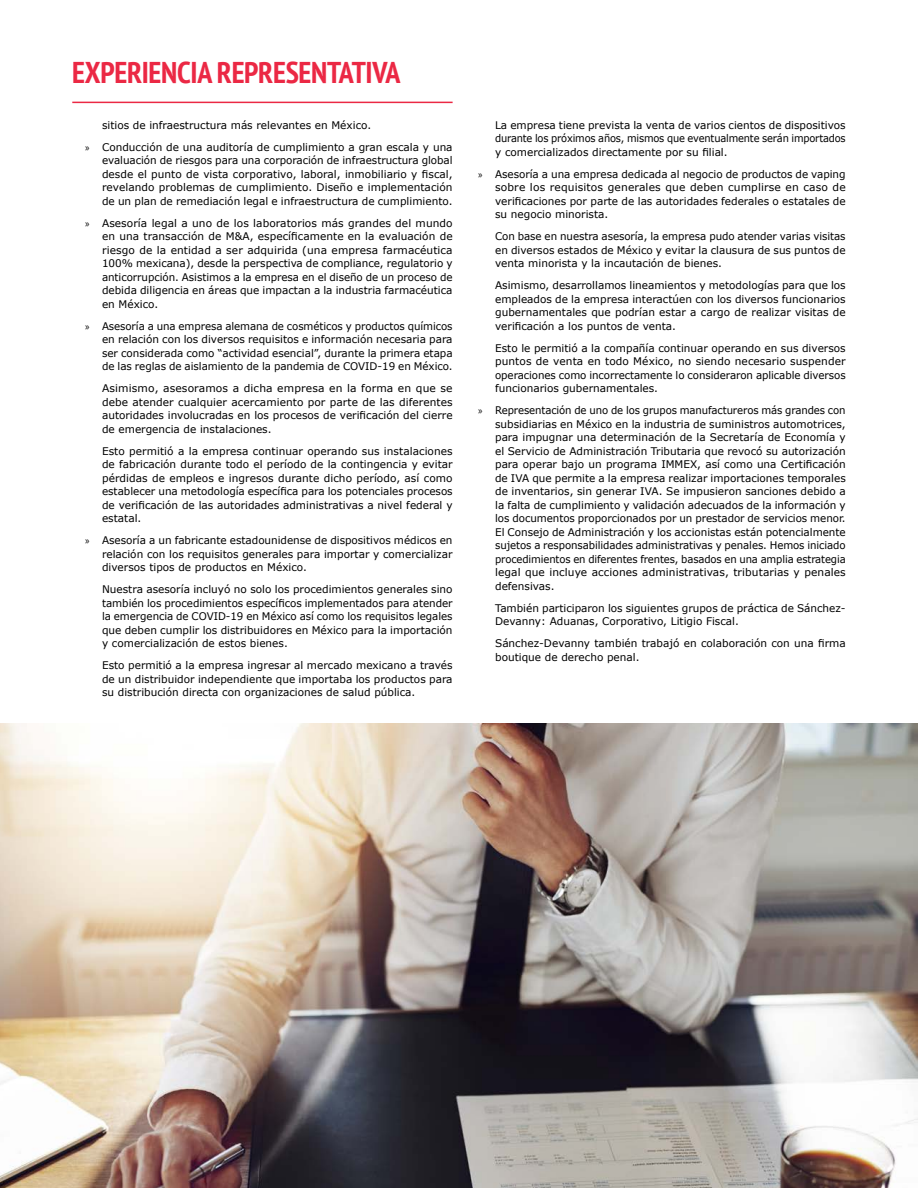
<style>
.page{position:relative;width:918px;height:1188px;background:#fff}
.page>*{position:absolute;margin:0;border:0;box-sizing:border-box;transform-origin:0 0}
.t1{font:700 condensed 30px "PT Sans";letter-spacing:-.01em;color:#eb2844}
.t2{font:10.5px/13.5px "Verdana";color:#000;text-align:justify}
.t3{font:10.5px/13.5px "Verdana";color:#000;text-align:justify;scale:.96 1}
.s1{font-family:"Myriad Pro"}
</style>
<div class="page">
<hr style="left:72px;top:102px;width:381px;height:1px;background:#eb2844">
<img style="left:0;top:723px;width:918px;height:465px">
<h1 class="t1" style="left:72px;top:53px;width:330px">EXPERIENCIA REPRESENTATIVA</h1>
<p class="t2" style="left:85px;top:114px;width:369px;line-height:22px;text-indent:17px">sitios de infraestructura más relevantes en México.<br><span class="s1">»</span> Conducción de una auditoría de cumplimiento a gran escala y una</p>
<p class="t2" style="left:102px;top:154px;width:352px">evaluación de riesgos para una corporación de infraestructura global desde el punto de vista corporativo, laboral, inmobiliario y fiscal, revelando problemas de cumplimiento. Diseño e implementación de un plan de remediación legal e infraestructura de cumplimiento.</p>
<p class="t2" style="left:102px;top:216px;width:352px;text-indent:-17px"><span class="s1">»</span> Asesoría legal a uno de los laboratorios más grandes del mundo en una transacción de M&amp;A, específicamente en la evaluación de riesgo de la entidad a ser adquirida (una empresa farmacéutica 100% mexicana), desde la perspectiva de compliance, regulatorio y anticorrupción. Asistimos a la empresa en el diseño de un proceso de debida diligencia en áreas que impactan a la industria farmacéutica en México.</p>
<p class="t2" style="left:102px;top:319px;width:352px;text-indent:-17px"><span class="s1">»</span> Asesoría a una empresa alemana de cosméticos y productos químicos en relación con los diversos requisitos e información necesaria para ser considerada como “actividad esencial”, durante la primera etapa de las reglas de aislamiento de la pandemia de COVID-19 en México.</p>
<p class="t2" style="left:102px;top:382px;width:352px">Asimismo, asesoramos a dicha empresa en la forma en que se debe atender cualquier acercamiento por parte de las diferentes autoridades involucradas en los procesos de verificación del cierre de emergencia de instalaciones.</p>
<p class="t2" style="left:102px;top:444px;width:352px">Esto permitió a la empresa continuar operando sus instalaciones de fabricación durante todo el período de la contingencia y evitar pérdidas de empleos e ingresos durante dicho período, así como establecer una metodología específica para los potenciales procesos de verificación de las autoridades administrativas a nivel federal y estatal.</p>
<p class="t2" style="left:102px;top:534px;width:352px;text-indent:-17px"><span class="s1">»</span> Asesoría a un fabricante estadounidense de dispositivos médicos en relación con los requisitos generales para importar y comercializar diversos tipos de productos en México.</p>
<p class="t2" style="left:102px;top:583px;width:352px">Nuestra asesoría incluyó no solo los procedimientos generales sino también los procedimientos específicos implementados para atender la emergencia de COVID-19 en México así como los requisitos legales que deben cumplir los distribuidores en México para la importación y comercialización de estos bienes.</p>
<p class="t2" style="left:102px;top:659px;width:352px">Esto permitió a la empresa ingresar al mercado mexicano a través de un distribuidor independiente que importaba los productos para su distribución directa con organizaciones de salud pública.</p>
<p class="t2" style="left:495px;top:118px;width:352px">La empresa tiene prevista la venta de varios cientos de dispositivos durante los próximos años, mismos que eventualmente serán importados y comercializados directamente por su filial.</p>
<p class="t2" style="left:495px;top:167px;width:352px;text-indent:-17px"><span class="s1">»</span> Asesoría a una empresa dedicada al negocio de productos de vaping sobre los requisitos generales que deben cumplirse en caso de verificaciones por parte de las autoridades federales o estatales de su negocio minorista.</p>
<p class="t2" style="left:495px;top:230px;width:352px">Con base en nuestra asesoría, la empresa pudo atender varias visitas en diversos estados de México y evitar la clausura de sus puntos de venta minorista y la incautación de bienes.</p>
<p class="t2" style="left:495px;top:279px;width:352px">Asimismo, desarrollamos lineamientos y metodologías para que los empleados de la empresa interactúen con los diversos funcionarios gubernamentales que podrían estar a cargo de realizar visitas de verificación a los puntos de venta.</p>
<p class="t2" style="left:495px;top:341px;width:352px">Esto le permitió a la compañía continuar operando en sus diversos puntos de venta en todo México, no siendo necesario suspender operaciones como incorrectamente lo consideraron aplicable diversos funcionarios gubernamentales.</p>
<p class="t3" style="left:495px;top:404px;width:367px;text-indent:-17px"><span class="s1">»</span> Representación de uno de los grupos manufactureros más grandes con subsidiarias en México en la industria de suministros automotrices, para impugnar una determinación de la Secretaría de Economía y el Servicio de Administración Tributaria que revocó su autorización para operar bajo un programa IMMEX, así como una Certificación de IVA que permite a la empresa realizar importaciones temporales de inventarios, sin generar IVA. Se impusieron sanciones debido a la falta de cumplimiento y validación adecuados de la información y los documentos proporcionados por un prestador de servicios menor.<br>El Consejo de Administración y los accionistas están potencialmente sujetos a responsabilidades administrativas y penales. Hemos iniciado procedimientos en diferentes frentes, basados en una amplia estrategia legal que incluye acciones administrativas, tributarias y penales defensivas.</p>
<p class="t2" style="left:495px;top:601px;width:352px">También participaron los siguientes grupos de práctica de Sánchez-<br>Devanny: Aduanas, Corporativo, Litigio Fiscal.</p>
<p class="t2" style="left:495px;top:637px;width:352px">Sánchez-Devanny también trabajó en colaboración con una firma boutique de derecho penal.</p>
</div>
